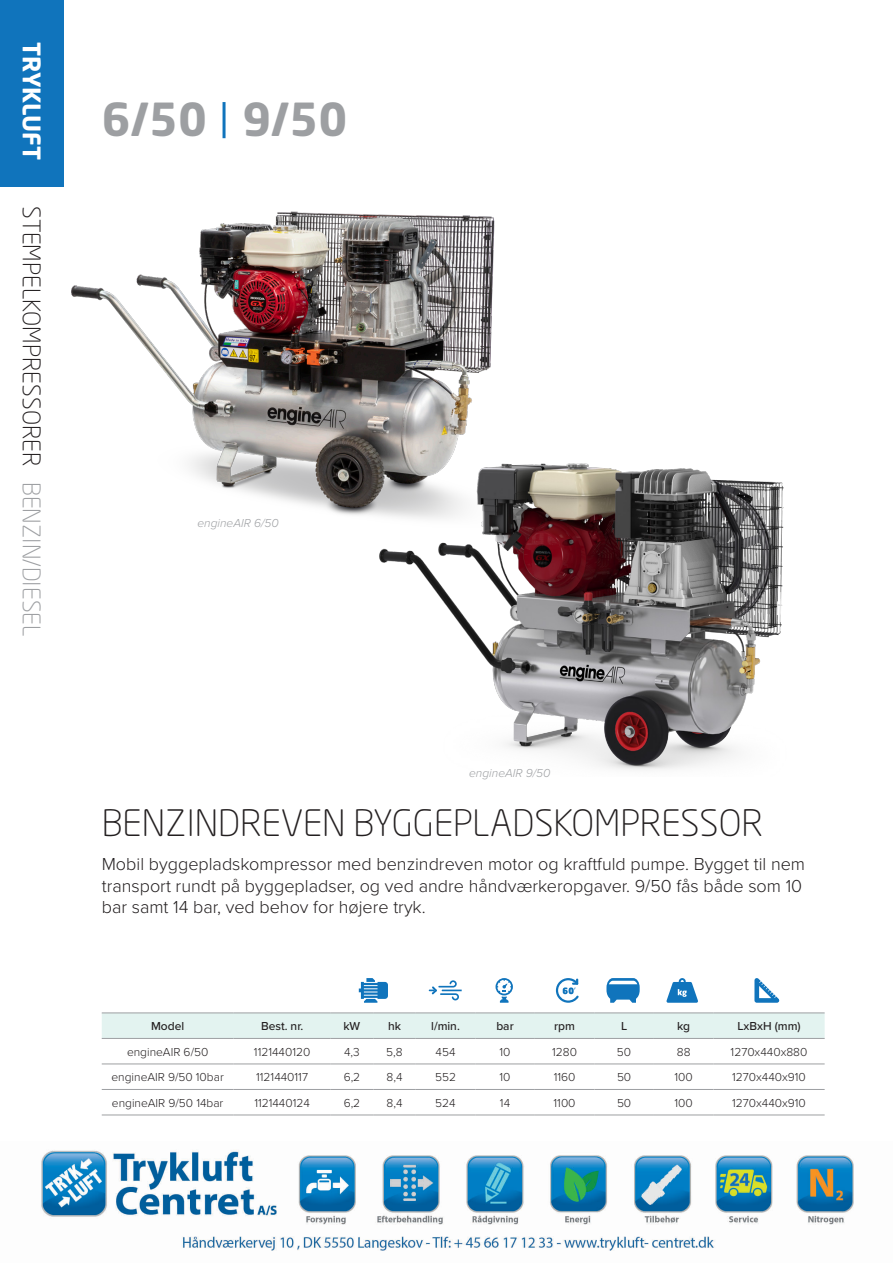
<style>
.page{position:relative;width:893px;height:1263px;background:#fff}
.page>*{position:absolute;margin:0;border:0;box-sizing:border-box;transform-origin:0 0}
.t1{font:700 45px "Neo Sans W1 G";color:#9d9fa2}
.t2{font:300 36px "Neo Sans W1 G";color:#231f20}
.t3{font:300 24px "Neo Sans W1 G";color:#231f20}
.Kapitel-2{font:300 24px "Neo Sans W1 G";color:#9d9fa2}
.t4{font:700 24px "Neo Sans W1 G";color:#fff}
.t5{font:300 18px/21.6px "Proxima Nova";color:#231f20}
.Tabeltekst{font:300 12px "Proxima Nova";color:#231f20}
.Tabeltekst-2{font:500 12px "Proxima Nova";color:#231f20}
.Tabel_noter{font:italic 300 12px "Proxima Nova";color:#9d9fa2}
</style>
<div class="page">
<div style="left:0;top:0;width:64px;height:187px;background:#1074bc"></div>
<div style="left:102px;top:1013px;width:723px;height:25px;background:#e3f3f0"></div>
<hr style="left:102px;top:1012px;width:132px;height:1px;background:#9d9fa2">
<hr style="left:234px;top:1012px;width:97px;height:1px;background:#9d9fa2">
<hr style="left:331px;top:1012px;width:42px;height:1px;background:#9d9fa2">
<hr style="left:373px;top:1012px;width:43px;height:1px;background:#9d9fa2">
<hr style="left:416px;top:1012px;width:59px;height:1px;background:#9d9fa2">
<hr style="left:475px;top:1012px;width:60px;height:1px;background:#9d9fa2">
<hr style="left:535px;top:1012px;width:59px;height:1px;background:#9d9fa2">
<hr style="left:594px;top:1012px;width:60px;height:1px;background:#9d9fa2">
<hr style="left:654px;top:1012px;width:59px;height:1px;background:#9d9fa2">
<hr style="left:713px;top:1012px;width:112px;height:1px;background:#9d9fa2">
<hr style="left:102px;top:1038px;width:132px;height:1px;background:#9d9fa2">
<hr style="left:234px;top:1038px;width:97px;height:1px;background:#9d9fa2">
<hr style="left:331px;top:1038px;width:42px;height:1px;background:#9d9fa2">
<hr style="left:373px;top:1038px;width:43px;height:1px;background:#9d9fa2">
<hr style="left:416px;top:1038px;width:59px;height:1px;background:#9d9fa2">
<hr style="left:475px;top:1038px;width:60px;height:1px;background:#9d9fa2">
<hr style="left:535px;top:1038px;width:59px;height:1px;background:#9d9fa2">
<hr style="left:594px;top:1038px;width:60px;height:1px;background:#9d9fa2">
<hr style="left:654px;top:1038px;width:59px;height:1px;background:#9d9fa2">
<hr style="left:713px;top:1038px;width:112px;height:1px;background:#9d9fa2">
<hr style="left:102px;top:1063px;width:132px;height:1px;background:#9d9fa2">
<hr style="left:234px;top:1063px;width:97px;height:1px;background:#9d9fa2">
<hr style="left:331px;top:1063px;width:42px;height:1px;background:#9d9fa2">
<hr style="left:373px;top:1063px;width:43px;height:1px;background:#9d9fa2">
<hr style="left:416px;top:1063px;width:59px;height:1px;background:#9d9fa2">
<hr style="left:475px;top:1063px;width:60px;height:1px;background:#9d9fa2">
<hr style="left:535px;top:1063px;width:59px;height:1px;background:#9d9fa2">
<hr style="left:594px;top:1063px;width:60px;height:1px;background:#9d9fa2">
<hr style="left:654px;top:1063px;width:59px;height:1px;background:#9d9fa2">
<hr style="left:713px;top:1063px;width:112px;height:1px;background:#9d9fa2">
<hr style="left:102px;top:1089px;width:132px;height:1px;background:#9d9fa2">
<hr style="left:234px;top:1089px;width:97px;height:1px;background:#9d9fa2">
<hr style="left:331px;top:1089px;width:42px;height:1px;background:#9d9fa2">
<hr style="left:373px;top:1089px;width:43px;height:1px;background:#9d9fa2">
<hr style="left:416px;top:1089px;width:59px;height:1px;background:#9d9fa2">
<hr style="left:475px;top:1089px;width:60px;height:1px;background:#9d9fa2">
<hr style="left:535px;top:1089px;width:59px;height:1px;background:#9d9fa2">
<hr style="left:594px;top:1089px;width:60px;height:1px;background:#9d9fa2">
<hr style="left:654px;top:1089px;width:59px;height:1px;background:#9d9fa2">
<hr style="left:713px;top:1089px;width:112px;height:1px;background:#9d9fa2">
<hr style="left:102px;top:1114px;width:132px;height:1px;background:#9d9fa2">
<hr style="left:234px;top:1114px;width:97px;height:1px;background:#9d9fa2">
<hr style="left:331px;top:1114px;width:42px;height:1px;background:#9d9fa2">
<hr style="left:373px;top:1114px;width:43px;height:1px;background:#9d9fa2">
<hr style="left:416px;top:1114px;width:59px;height:1px;background:#9d9fa2">
<hr style="left:475px;top:1114px;width:60px;height:1px;background:#9d9fa2">
<hr style="left:535px;top:1114px;width:59px;height:1px;background:#9d9fa2">
<hr style="left:594px;top:1114px;width:60px;height:1px;background:#9d9fa2">
<hr style="left:654px;top:1114px;width:59px;height:1px;background:#9d9fa2">
<hr style="left:713px;top:1114px;width:112px;height:1px;background:#9d9fa2">
<svg style="left:359px;top:978px;width:29px;height:25px"></svg>
<svg style="left:495px;top:978px;width:18px;height:25px"></svg>
<svg style="left:556px;top:978px;width:23px;height:25px"></svg>
<svg style="left:606px;top:978px;width:34px;height:25px"></svg>
<svg style="left:754px;top:978px;width:25px;height:25px"></svg>
<svg style="left:666px;top:978px;width:32px;height:25px"></svg>
<svg style="left:429px;top:980px;width:33px;height:20px"></svg>
<img style="left:71px;top:211px;width:424px;height:304px">
<img style="left:359px;top:436px;width:425px;height:334px">
<hr style="left:223px;top:102px;width:3px;height:36px;background:#1074bc">
<img style="left:41px;top:1150px;width:813px;height:101px">
<h3 class="t4" style="left:47px;top:42px;width:119px;rotate:90deg">TRYKLUFT</h3>
<h3 class="t3" style="left:46px;top:206px;width:260px;rotate:90deg">Stempelkompressorer</h3>
<p class="Kapitel-2" style="left:46px;top:482px;width:157px;rotate:90deg">BENZIN/DIESEL</p>
<h1 class="t1" style="left:102px;top:91px;width:247px">6/50 9/50</h1>
<p class="Tabel_noter" style="left:197px;top:514px;width:83px">engineAIR 6/50</p>
<p class="Tabel_noter" style="left:469px;top:763px;width:83px">engineAIR 9/50</p>
<h2 class="t2" style="left:102px;top:800px;width:663px">BENZINDREVEN BYGGEPLADSKOMPRESSOR</h2>
<p class="t5" style="left:102px;top:852px;width:705px">Mobil byggepladskompressor med benzindreven motor og kraftfuld pumpe. Bygget til nem transport rundt på byggepladser, og ved andre håndværkeropgaver. 9/50 fås både som 10 bar samt 14 bar, ved behov for højere tryk.</p>
<p class="Tabeltekst-2" style="left:151px;top:1017px;width:35px">Model</p>
<p class="Tabeltekst-2" style="left:261px;top:1017px;width:44px">Best. nr.</p>
<p class="Tabeltekst-2" style="left:344px;top:1017px;width:18px">kW</p>
<p class="Tabeltekst-2" style="left:388px;top:1017px;width:14px">hk</p>
<p class="Tabeltekst-2" style="left:431px;top:1017px;width:30px">l/min.</p>
<p class="Tabeltekst-2" style="left:496px;top:1017px;width:19px">bar</p>
<p class="Tabeltekst-2" style="left:554px;top:1017px;width:22px">rpm</p>
<p class="Tabeltekst-2" style="left:621px;top:1017px;width:8px">L</p>
<p class="Tabeltekst-2" style="left:677px;top:1017px;width:14px">kg</p>
<p class="Tabeltekst-2" style="left:737px;top:1017px;width:65px">LxBxH (mm)</p>
<p class="Tabeltekst" style="left:127px;top:1043px;width:83px">engineAIR 6/50</p>
<p class="Tabeltekst" style="left:254px;top:1043px;width:58px">1121440120</p>
<p class="Tabeltekst" style="left:344px;top:1043px;width:17px">4,3</p>
<p class="Tabeltekst" style="left:386px;top:1043px;width:18px">5,8</p>
<p class="Tabeltekst" style="left:436px;top:1043px;width:21px">454</p>
<p class="Tabeltekst" style="left:500px;top:1043px;width:12px">10</p>
<p class="Tabeltekst" style="left:552px;top:1043px;width:26px">1280</p>
<p class="Tabeltekst" style="left:617px;top:1043px;width:16px">50</p>
<p class="Tabeltekst" style="left:677px;top:1043px;width:15px">88</p>
<p class="Tabeltekst" style="left:731px;top:1043px;width:78px">1270x440x880</p>
<p class="Tabeltekst" style="left:111px;top:1068px;width:114px">engineAIR 9/50 10bar</p>
<p class="Tabeltekst" style="left:256px;top:1068px;width:53px">1121440117</p>
<p class="Tabeltekst" style="left:344px;top:1068px;width:18px">6,2</p>
<p class="Tabeltekst" style="left:386px;top:1068px;width:17px">8,4</p>
<p class="Tabeltekst" style="left:435px;top:1068px;width:22px">552</p>
<p class="Tabeltekst" style="left:500px;top:1068px;width:12px">10</p>
<p class="Tabeltekst" style="left:554px;top:1068px;width:23px">1160</p>
<p class="Tabeltekst" style="left:617px;top:1068px;width:16px">50</p>
<p class="Tabeltekst" style="left:674px;top:1068px;width:20px">100</p>
<p class="Tabeltekst" style="left:732px;top:1068px;width:75px">1270x440x910</p>
<p class="Tabeltekst" style="left:112px;top:1094px;width:113px">engineAIR 9/50 14bar</p>
<p class="Tabeltekst" style="left:254px;top:1094px;width:57px">1121440124</p>
<p class="Tabeltekst" style="left:344px;top:1094px;width:18px">6,2</p>
<p class="Tabeltekst" style="left:386px;top:1094px;width:17px">8,4</p>
<p class="Tabeltekst" style="left:435px;top:1094px;width:22px">524</p>
<p class="Tabeltekst" style="left:500px;top:1094px;width:12px">14</p>
<p class="Tabeltekst" style="left:554px;top:1094px;width:23px">1100</p>
<p class="Tabeltekst" style="left:617px;top:1094px;width:16px">50</p>
<p class="Tabeltekst" style="left:674px;top:1094px;width:20px">100</p>
<p class="Tabeltekst" style="left:732px;top:1094px;width:75px">1270x440x910</p>
</div>
